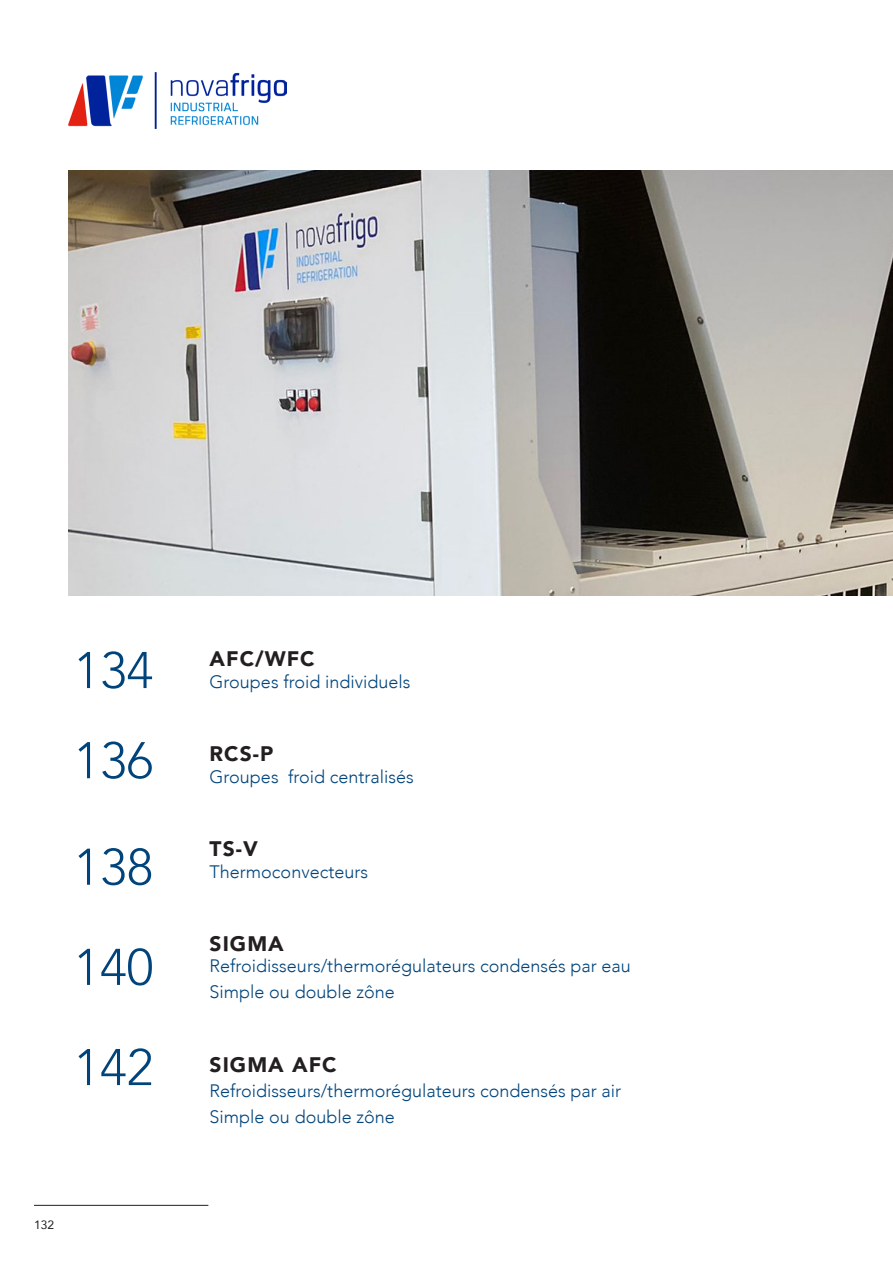
<style>
.page{position:relative;width:893px;height:1263px;background:#fff}
.page>*{position:absolute;margin:0;border:0;box-sizing:border-box;transform-origin:0 0}
.n__pages_sommaire{font:300 51px "Avenir";color:#00447b}
.Texte{font:900 21px "Avenir";letter-spacing:.05em;color:#231f20}
.Style_de_paragraphe{font:900 21px "Avenir";letter-spacing:.05em;color:#231f20}
.Texte-2{font:300 18px "Avenir";color:#00447b}
.t1{font:12px "Avenir";color:#231f20}
</style>
<div class="page">
<img style="left:68px;top:170px;width:825px;height:425px">
<hr style="left:34px;top:1205px;width:174px;height:1px;background:#231f20">
<img style="left:68px;top:72px;width:219px;height:56px">
<p class="n__pages_sommaire" style="left:74px;top:640px;width:81px">134</p>
<p class="Style_de_paragraphe" style="left:210px;top:641px;width:107px">AFC/WFC</p>
<p class="Texte-2" style="left:210px;top:671px;width:202px">Groupes froid individuels</p>
<p class="n__pages_sommaire" style="left:74px;top:730px;width:81px">136</p>
<p class="n__pages_sommaire" style="left:74px;top:837px;width:81px">138</p>
<p class="n__pages_sommaire" style="left:74px;top:937px;width:81px">140</p>
<p class="n__pages_sommaire" style="left:74px;top:1037px;width:81px">142</p>
<p class="Texte" style="left:210px;top:736px;width:65px">RCS-P</p>
<p class="Texte-2" style="left:210px;top:766px;width:206px">Groupes froid centralisés</p>
<p class="Texte" style="left:210px;top:831px;width:50px">TS-V</p>
<p class="Texte-2" style="left:210px;top:861px;width:160px">Thermoconvecteurs</p>
<p class="Texte" style="left:210px;top:925px;width:76px">SIGMA</p>
<p class="Texte-2" style="left:210px;top:955px;width:423px">Refroidisseurs/thermorégulateurs condensés par eau</p>
<p class="Texte-2" style="left:210px;top:981px;width:187px">Simple ou double zône</p>
<p class="Texte" style="left:210px;top:1046px;width:129px">SIGMA AFC</p>
<p class="Texte-2" style="left:210px;top:1080px;width:413px">Refroidisseurs/thermorégulateurs condensés par air</p>
<p class="Texte-2" style="left:210px;top:1106px;width:187px">Simple ou double zône</p>
<p class="t1" style="left:34px;top:1215px;width:22px">132</p>
</div>
